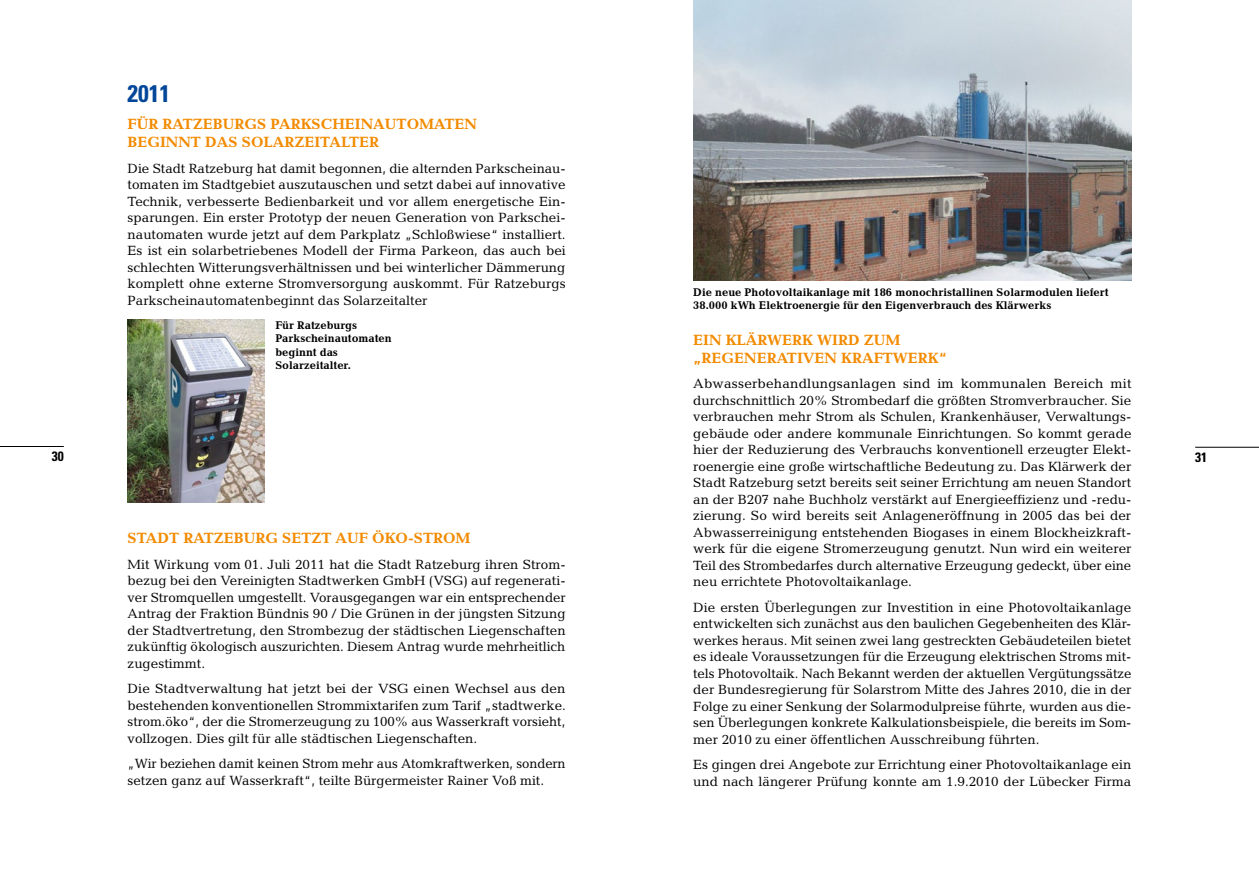
<style>
.page{position:relative;width:1259px;height:893px;background:#fff}
.page>*{position:absolute;margin:0;border:0;box-sizing:border-box;transform-origin:0 0}
.t1{font:700 condensed 24px "Univers LT Std";color:#014698}
.t2{font:700 15px/18px "Candida";color:#f28b00}
.t3{font:13.5px/16.5px "Candida";color:#000;text-align:justify}
.t4{font:700 condensed 13.5px "Univers LT Std";color:#000}
.t5{font:700 11.25px/13.5px "Candida";color:#000}
</style>
<div class="page">
<hr style="left:0;top:446px;width:64px;height:1px;background:#000">
<hr style="left:1195px;top:447px;width:64px;height:1px;background:#000">
<img style="left:128px;top:320px;width:137px;height:183px">
<img style="left:693px;top:0;width:438px;height:280px">
<h1 class="t1" style="left:128px;top:79px;width:44px">2011</h1>
<p class="t2" style="left:128px;top:115px;width:351px">FÜR RATZEBURGS PARKSCHEINAUTOMATEN<br>BEGINNT DAS SOLARZEITALTER</p>
<p class="t3" style="left:128px;top:160px;width:440px">Die Stadt Ratzeburg hat damit begonnen, die alternden Parkscheinau&shy;tomaten im Stadtgebiet auszutauschen und setzt dabei auf innovative Technik, verbesserte Bedienbarkeit und vor allem energetische Ein&shy;sparungen. Ein erster Prototyp der neuen Generation von Parkschei&shy;nautomaten wurde jetzt auf dem Parkplatz „Schloßwiese“ installiert.<br>Es ist ein solarbetriebenes Modell der Firma Parkeon, das auch bei schlechten Witterungsverhältnissen und bei winterlicher Dämmerung komplett ohne externe Stromversorgung auskommt. Für Ratzeburgs Parkscheinautomatenbeginnt das Solarzeitalter</p>
<p class="t5" style="left:693px;top:285px;width:417px">Die neue Photovoltaikanlage mit 186 monochristallinen Solarmodulen liefert<br>38.000 kWh Elektroenergie für den Eigenverbrauch des Klärwerks</p>
<p class="t5" style="left:275px;top:318px;width:118px">Für Ratzeburgs<br>Parkscheinautomaten beginnt das<br>Solarzeitalter.</p>
<p class="t2" style="left:693px;top:331px;width:255px">EIN KLÄRWERK WIRD ZUM „REGENERATIVEN KRAFTWERK“</p>
<p class="t3" style="left:693px;top:375px;width:440px">Abwasserbehandlungsanlagen sind im kommunalen Bereich mit durchschnittlich 20% Strombedarf die größten Stromverbraucher. Sie verbrauchen mehr Strom als Schulen, Krankenhäuser, Verwaltungs&shy;gebäude oder andere kommunale Einrichtungen. So kommt gerade hier der Reduzierung des Verbrauchs konventionell erzeugter Elekt&shy;roenergie eine große wirtschaftliche Bedeutung zu. Das Klärwerk der Stadt Ratzeburg setzt bereits seit seiner Errichtung am neuen Standort an der B207 nahe Buchholz verstärkt auf Energieeffizienz und -redu&shy;zierung. So wird bereits seit Anlageneröffnung in 2005 das bei der Abwasserreinigung entstehenden Biogases in einem Blockheizkraft&shy;werk für die eigene Stromerzeugung genutzt. Nun wird ein weiterer Teil des Strombedarfes durch alternative Erzeugung gedeckt, über eine neu errichtete Photovoltaikanlage.</p>
<p class="t3" style="left:693px;top:599px;width:440px">Die ersten Überlegungen zur Investition in eine Photovoltaikanlage entwickelten sich zunächst aus den baulichen Gegebenheiten des Klär&shy;werkes heraus. Mit seinen zwei lang gestreckten Gebäudeteilen bietet es ideale Voraussetzungen für die Erzeugung elektrischen Stroms mit&shy;tels Photovoltaik. Nach Bekannt werden der aktuellen Vergütungssätze der Bundesregierung für Solarstrom Mitte des Jahres 2010, die in der Folge zu einer Senkung der Solarmodulpreise führte, wurden aus die&shy;sen Überlegungen konkrete Kalkulationsbeispiele, die bereits im Som&shy;mer 2010 zu einer öffentlichen Ausschreibung führten.</p>
<p class="t3" style="left:693px;top:756px;width:439px">Es gingen drei Angebote zur Errichtung einer Photovoltaikanlage ein und nach längerer Prüfung konnte am 1.9.2010 der Lübecker Firma</p>
<p class="t4" style="left:52px;top:448px;width:13px">30</p>
<p class="t4" style="left:1195px;top:449px;width:13px">31</p>
<p class="t2" style="left:128px;top:529px;width:344px">STADT RATZEBURG SETZT AUF ÖKO-STROM</p>
<p class="t3" style="left:128px;top:556px;width:439px">Mit Wirkung vom 01. Juli 2011 hat die Stadt Ratzeburg ihren Strom&shy;bezug bei den Vereinigten Stadtwerken GmbH (VSG) auf regenerati&shy;ver Stromquellen umgestellt. Vorausgegangen war ein entsprechender Antrag der Fraktion Bündnis 90 / Die Grünen in der jüngsten Sitzung der Stadtvertretung, den Strombezug der städtischen Liegenschaften zukünftig ökologisch auszurichten. Diesem Antrag wurde mehrheitlich zugestimmt.</p>
<p class="t3" style="left:128px;top:681px;width:440px">Die Stadtverwaltung hat jetzt bei der VSG einen Wechsel aus den bestehenden konventionellen Strommixtarifen zum Tarif „stadtwerke. strom.öko“, der die Stromerzeugung zu 100% aus Wasserkraft vorsieht, vollzogen. Dies gilt für alle städtischen Liegenschaften.</p>
<p class="t3" style="left:128px;top:756px;width:439px">„Wir beziehen damit keinen Strom mehr aus Atomkraftwerken, sondern setzen ganz auf Wasserkraft“, teilte Bürgermeister Rainer Voß mit.</p>
</div>
